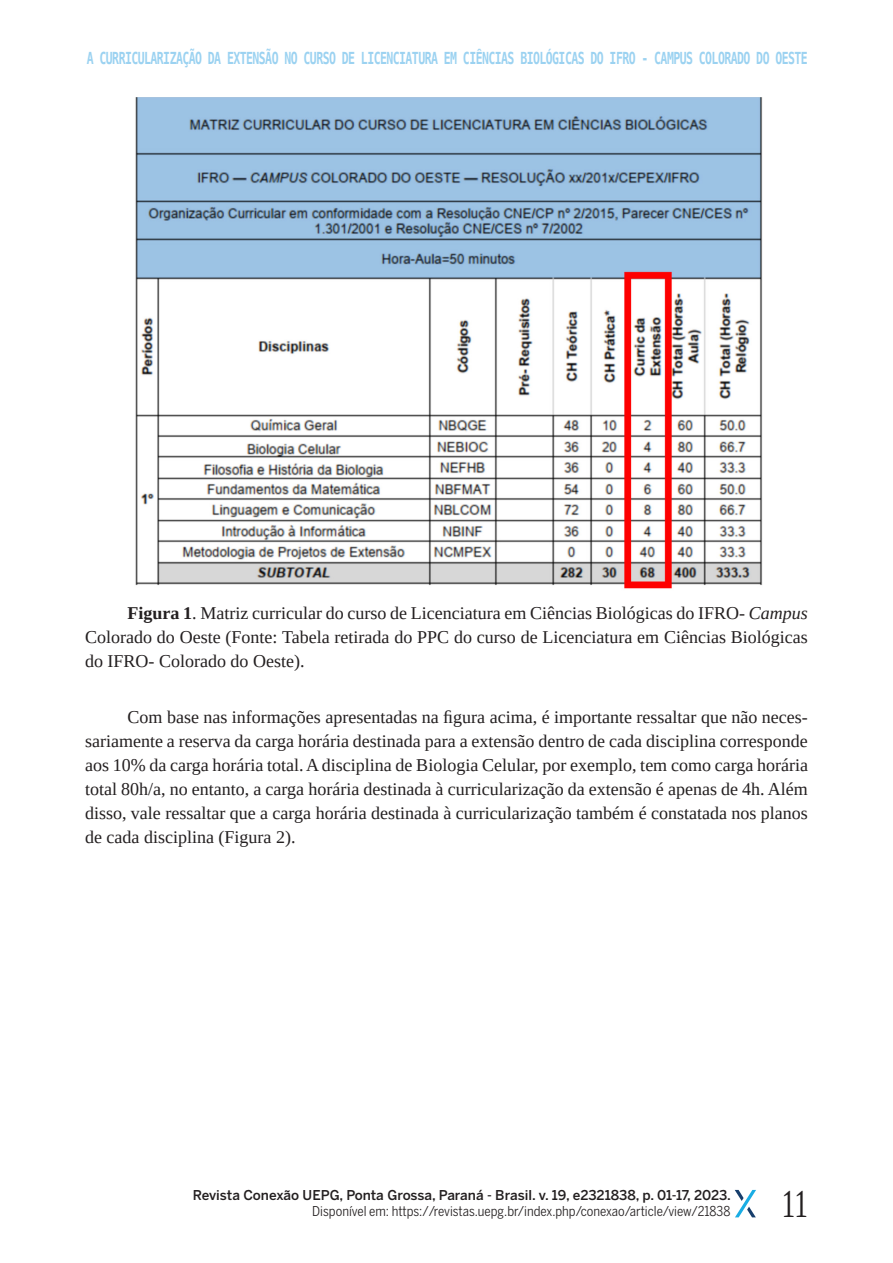
<style>
.page{position:relative;width:893px;height:1263px;background:#fff}
.page>*{position:absolute;margin:0;border:0;box-sizing:border-box;transform-origin:0 0}
.t1{font:39.9px "Liberation Serif";color:#231f20;scale:.68 1}
.TEXTO_ARTIGO{font:18px/24px "Liberation Serif";color:#231f20;text-align:justify}
.t2{font:700 16.5px "DejaVu Sans Mono";letter-spacing:-.05em;color:#9bd2f1;scale:.7 1}
.t3{font:13.5px "Benton Sans Cond";color:#231f20}
.t4{font:500 13.5px "Benton Sans";color:#231f20}
.s1{font-weight:700}
.s2{font-style:italic}
</style>
<div class="page">
<svg style="left:735px;top:1190px;width:21px;height:27px"></svg>
<img style="left:135px;top:98px;width:628px;height:491px">
<p class="t2" style="left:87px;top:46px;width:1032px">A CURRICULARIZAÇÃO DA EXTENSÃO NO CURSO DE LICENCIATURA EM CIÊNCIAS BIOLÓGICAS DO IFRO - CAMPUS COLORADO DO OESTE</p>
<p class="TEXTO_ARTIGO" style="left:85px;top:601px;width:724px;text-indent:43px"><span class="s1">Figura 1</span>. Matriz curricular do curso de Licenciatura em Ciências Biológicas do IFRO- <span class="s2">Campus </span>Colorado do Oeste (Fonte: Tabela retirada do PPC do curso de Licenciatura em Ciências Biológicas do IFRO- Colorado do Oeste).</p>
<p class="TEXTO_ARTIGO" style="left:85px;top:705px;width:724px;text-indent:43px">Com base nas informações apresentadas na figura acima, é importante ressaltar que não neces&shy;sariamente a reserva da carga horária destinada para a extensão dentro de cada disciplina corresponde aos 10% da carga horária total. A disciplina de Biologia Celular, por exemplo, tem como carga horária total 80h/a, no entanto, a carga horária destinada à curricularização da extensão é apenas de 4h. Além disso, vale ressaltar que a carga horária destinada à curricularização também é constatada nos planos de cada disciplina (Figura 2).</p>
<p class="t4" style="left:193px;top:1187px;width:539px">Revista Conexão UEPG, Ponta Grossa, Paraná - Brasil. v. 19, e2321838, p. 01-17, 2023.</p>
<p class="t3" style="left:312px;top:1203px;width:419px">Disponível em: https://revistas.uepg.br/index.php/conexao/article/view/21838</p>
<h1 class="t1" style="left:782px;top:1178px;width:40px">11</h1>
</div>
